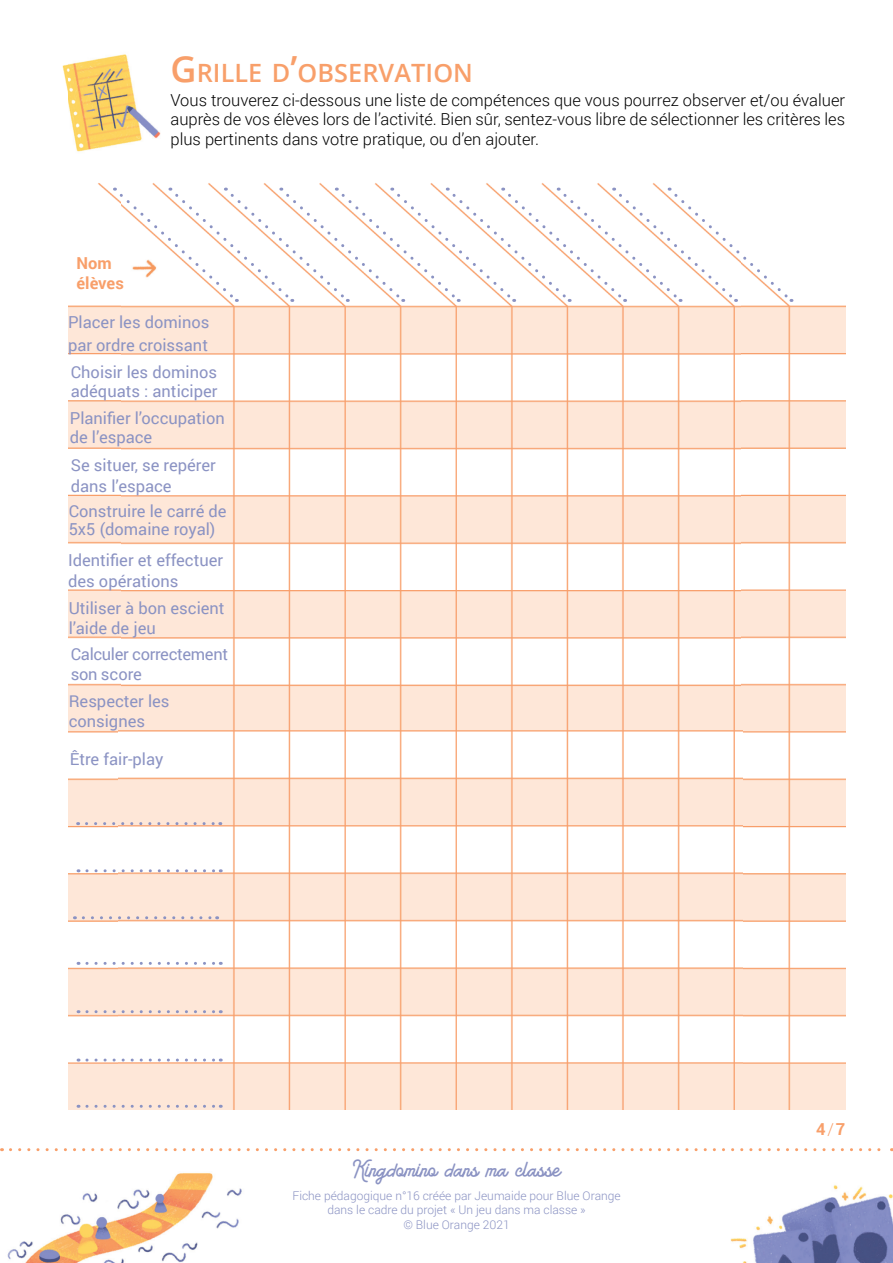
<style>
.page{position:relative;width:893px;height:1263px;background:#fff}
.page>*{position:absolute;margin:0;border:0;box-sizing:border-box;transform-origin:0 0}
.t1{font:600 25.2px "Open Sans";letter-spacing:.005em;color:#f89f6a}
.t2{font:24px "American Lemon";color:#8b93c3}
.t3{font:16.5px/19.8px "Roboto";color:#8b93c3}
.t4{font:300 16.5px/19.8px "Roboto";color:#000001;text-align:justify}
.t5{font:16.5px/19.8px "Roboto";letter-spacing:-.02em;color:#8b93c3}
.t6{font:700 16.5px/19.8px "Roboto";color:#f89f6a}
.t7{font:300 12px/14.4px "Roboto";color:#8b93c3;text-align:center}
.s1{font-size:36px}
.s2{font-weight:300}
</style>
<div class="page">
<img style="left:7px;top:1173px;width:235px;height:90px">
<img style="left:730px;top:1185px;width:163px;height:78px">
<svg style="left:10px;top:1148px;width:882px;height:3px"></svg>
<img style="left:120px;top:183px;width:725px;height:927px">
<img style="left:68px;top:183px;width:52px;height:927px">
<img style="left:62px;top:54px;width:99px;height:98px">
<svg style="left:87px;top:1010px;width:134px;height:3px"></svg>
<svg style="left:87px;top:1058px;width:134px;height:3px"></svg>
<svg style="left:87px;top:1105px;width:134px;height:3px"></svg>
<svg style="left:114px;top:188px;width:678px;height:114px"></svg>
<img style="left:129px;top:258px;width:34px;height:21px">
<svg style="left:87px;top:962px;width:134px;height:3px"></svg>
<svg style="left:87px;top:869px;width:134px;height:3px"></svg>
<svg style="left:83px;top:916px;width:135px;height:3px"></svg>
<svg style="left:87px;top:822px;width:134px;height:3px"></svg>
<p class="t6" style="left:77px;top:253px;width:49px">Nom élèves</p>
<h1 class="t1" style="left:170px;top:55px;width:304px"><span class="s1">G</span>RILLE D<span class="s1">’</span>OBSERVATION</h1>
<p class="t4" style="left:170px;top:89px;width:676px">Vous trouverez ci-dessous une liste de compétences que vous pourrez observer et/ou évaluer auprès de vos élèves lors de l’activité. Bien sûr, sentez-vous libre de sélectionner les critères les plus pertinents dans votre pratique, ou d’en ajouter.</p>
<p class="t3" style="left:68px;top:310px;width:143px;line-height:22.5px">Placer les dominos par ordre croissant</p>
<p class="t3" style="left:71px;top:361px;width:148px">Choisir les dominos adéquats : anticiper</p>
<p class="t3" style="left:70px;top:407px;width:157px">Planifier l’occupation de l’espace</p>
<p class="t3" style="left:71px;top:454px;width:147px;line-height:21px">Se situer, se repérer dans l’espace</p>
<p class="t3" style="left:69px;top:501px;width:159px;line-height:18px">Construire le carré de<br>5x5 (domaine royal)</p>
<p class="t3" style="left:68px;top:549px;width:157px;line-height:21px">Identifier et effectuer des opérations</p>
<p class="t3" style="left:69px;top:598px;width:157px">Utiliser à bon escient l’aide de jeu</p>
<p class="t5" style="left:71px;top:644px;width:159px">Calculer correctement son score</p>
<p class="t3" style="left:69px;top:691px;width:102px">Respecter les consignes</p>
<p class="t3" style="left:70px;top:749px;width:95px">Être fair-play</p>
<h2 class="t2" style="left:353px;top:1152px;width:208px">Kingdomino dans ma classe</h2>
<p class="t7" style="left:292px;top:1188px;width:330px">Fiche pédagogique n°16 créée par Jeumaide pour Blue Orange dans le cadre du projet « Un jeu dans ma classe »<br>© Blue Orange 2021</p>
<p class="t6" style="left:816px;top:1118px;width:30px">4 <span class="s2">/</span> 7</p>
</div>
